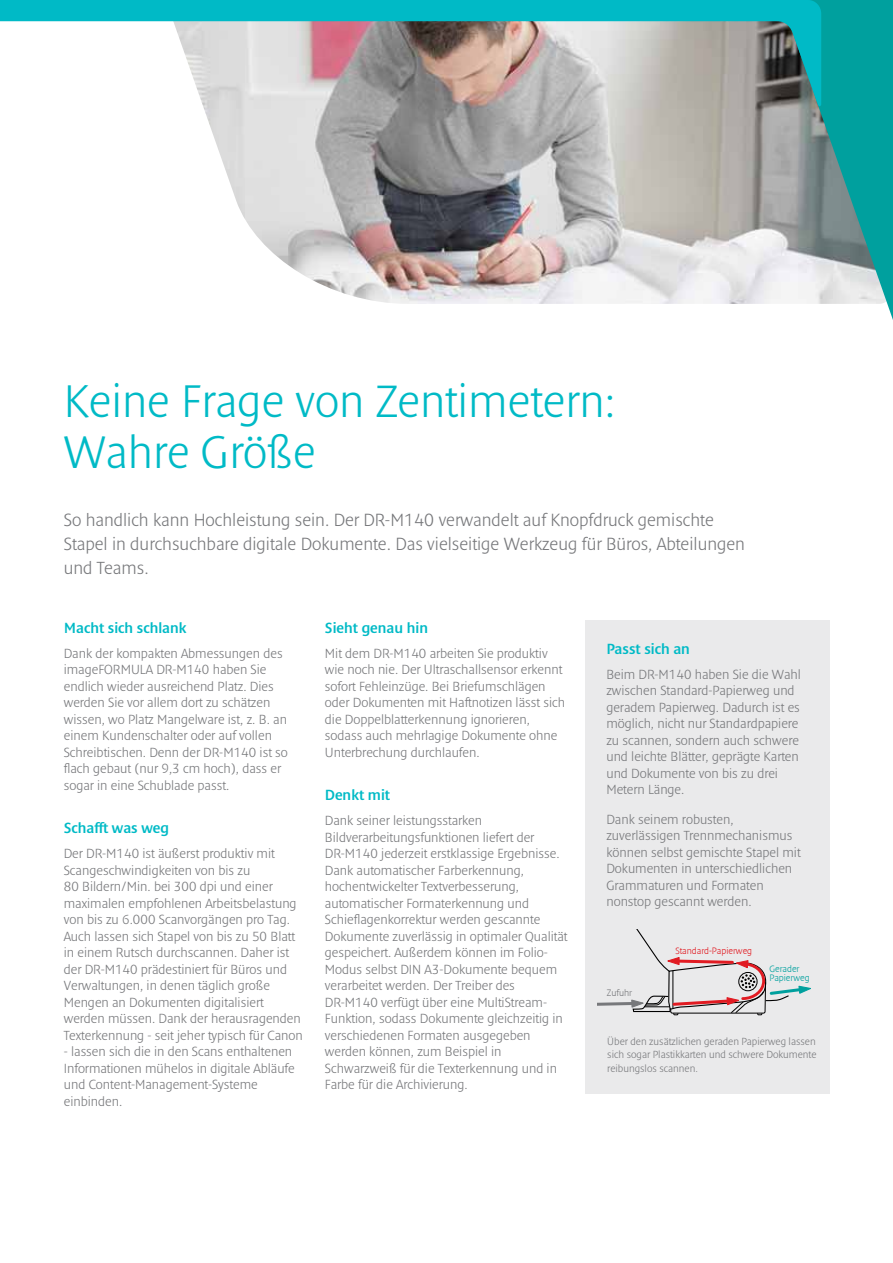
<style>
.page{position:relative;width:893px;height:1263px;background:#fff}
.page>*{position:absolute;margin:0;border:0;box-sizing:border-box;transform-origin:0 0}
.t1{font:300 46.5px/51px "Denda New";color:#00bac6}
.t2{font:300 18px/24px "Denda New";color:#77787b}
.t3{font:600 15px "Denda New";color:#00bac6}
.t4{font:300 13.5px/16.5px "Denda New";color:#77787b}
.t5{font:300 10.5px/13.5px "Denda New";color:#77787b;text-align:justify}
.t6{font:300 9.45px "Denda New";color:#e11b22}
.t7{font:300 9.45px/9.4px "Denda New";color:#00a09e}
.t8{font:300 9.45px "Denda New";color:#77787b}
</style>
<div class="page">
<img style="left:203px;top:106px;width:575px;height:198px">
<svg style="left:778px;top:0;width:115px;height:320px;background:#5aaaaa"></svg>
<svg style="left:0;top:0;width:821px;height:106px"></svg>
<div style="left:585px;top:621px;width:244px;height:473px;background:#eaeaeb"></div>
<svg style="left:597px;top:929px;width:214px;height:87px"></svg>
<h1 class="t1" style="left:64px;top:376px;width:553px">Keine Frage von Zentimetern:<br>Wahre Größe</h1>
<h2 class="t2" style="left:64px;top:508px;width:683px">So handlich kann Hochleistung sein. Der DR-M140 verwandelt auf Knopfdruck gemischte<br>Stapel in durchsuchbare digitale Dokumente. Das vielseitige Werkzeug für Büros, Abteilungen und Teams.</h2>
<p class="t3" style="left:64px;top:619px;width:124px">Macht sich schlank</p>
<p class="t4" style="left:64px;top:645px;width:226px">Dank der kompakten Abmessungen des imageFORMULA DR-M140 haben Sie endlich wieder ausreichend Platz. Dies werden Sie vor allem dort zu schätzen wissen, wo Platz Mangelware ist, z. B. an einem Kundenschalter oder auf vollen Schreibtischen. Denn der DR-M140 ist so flach gebaut (nur 9,3 cm hoch), dass er sogar in eine Schublade passt.</p>
<p class="t3" style="left:64px;top:820px;width:107px">Schafft was weg</p>
<p class="t4" style="left:64px;top:845px;width:241px">Der DR-M140 ist äußerst produktiv mit Scangeschwindigkeiten von bis zu<br>80 Bildern/Min. bei 300 dpi und einer maximalen empfohlenen Arbeitsbelastung von bis zu 6.000 Scanvorgängen pro Tag.<br>Auch lassen sich Stapel von bis zu 50 Blatt in einem Rutsch durchscannen. Daher ist der DR-M140 prädestiniert für Büros und Verwaltungen, in denen täglich große Mengen an Dokumenten digitalisiert werden müssen. Dank der herausragenden Texterkennung - seit jeher typisch für Canon</p>
<p class="t4" style="left:64px;top:1043px;width:233px">- lassen sich die in den Scans enthaltenen<br>Informationen mühelos in digitale Abläufe und Content-Management-Systeme einbinden.</p>
<p class="t3" style="left:325px;top:619px;width:105px">Sieht genau hin</p>
<p class="t4" style="left:325px;top:645px;width:242px">Mit dem DR-M140 arbeiten Sie produktiv wie noch nie. Der Ultraschallsensor erkennt sofort Fehleinzüge. Bei Briefumschlägen oder Dokumenten mit Haftnotizen lässt sich die Doppelblatterkennung ignorieren, sodass auch mehrlagige Dokumente ohne Unterbrechung durchlaufen.</p>
<p class="t3" style="left:325px;top:787px;width:67px">Denkt mit</p>
<p class="t4" style="left:325px;top:812px;width:244px">Dank seiner leistungsstarken Bildverarbeitungsfunktionen liefert der DR-M140 jederzeit erstklassige Ergebnisse.<br>Dank automatischer Farberkennung, hochentwickelter Textverbesserung, automatischer Formaterkennung und Schieflagenkorrektur werden gescannte Dokumente zuverlässig in optimaler Qualität gespeichert. Außerdem können im Folio-Modus selbst DIN A3-Dokumente bequem verarbeitet werden. Der Treiber des DR-M140 verfügt über eine MultiStream-Funktion, sodass Dokumente gleichzeitig in verschiedenen Formaten ausgegeben werden können, zum Beispiel in Schwarzweiß für die Texterkennung und in Farbe für die Archivierung.</p>
<p class="t3" style="left:606px;top:641px;width:85px">Passt sich an</p>
<p class="t4" style="left:606px;top:666px;width:196px">Beim DR-M140 haben Sie die Wahl zwischen Standard-Papierweg und geradem Papierweg. Dadurch ist es möglich, nicht nur Standardpapiere zu scannen, sondern auch schwere und leichte Blätter, geprägte Karten und Dokumente von bis zu drei<br>Metern Länge.</p>
<p class="t4" style="left:606px;top:811px;width:196px">Dank seinem robusten, zuverlässigen Trennmechanismus können selbst gemischte Stapel mit<br>Dokumenten in unterschiedlichen<br>Grammaturen und Formaten nonstop gescannt werden.</p>
<p class="t6" style="left:675px;top:946px;width:78px">Standard-Papierweg</p>
<p class="t7" style="left:769px;top:964px;width:42px">Gerader<br>Papierweg</p>
<p class="t8" style="left:607px;top:987px;width:27px">Zufuhr</p>
<p class="t5" style="left:607px;top:1034px;width:211px">Über den zusätzlichen geraden Papierweg lassen sich sogar Plastikkarten und schwere Dokumente reibungslos scannen.</p>
</div>
